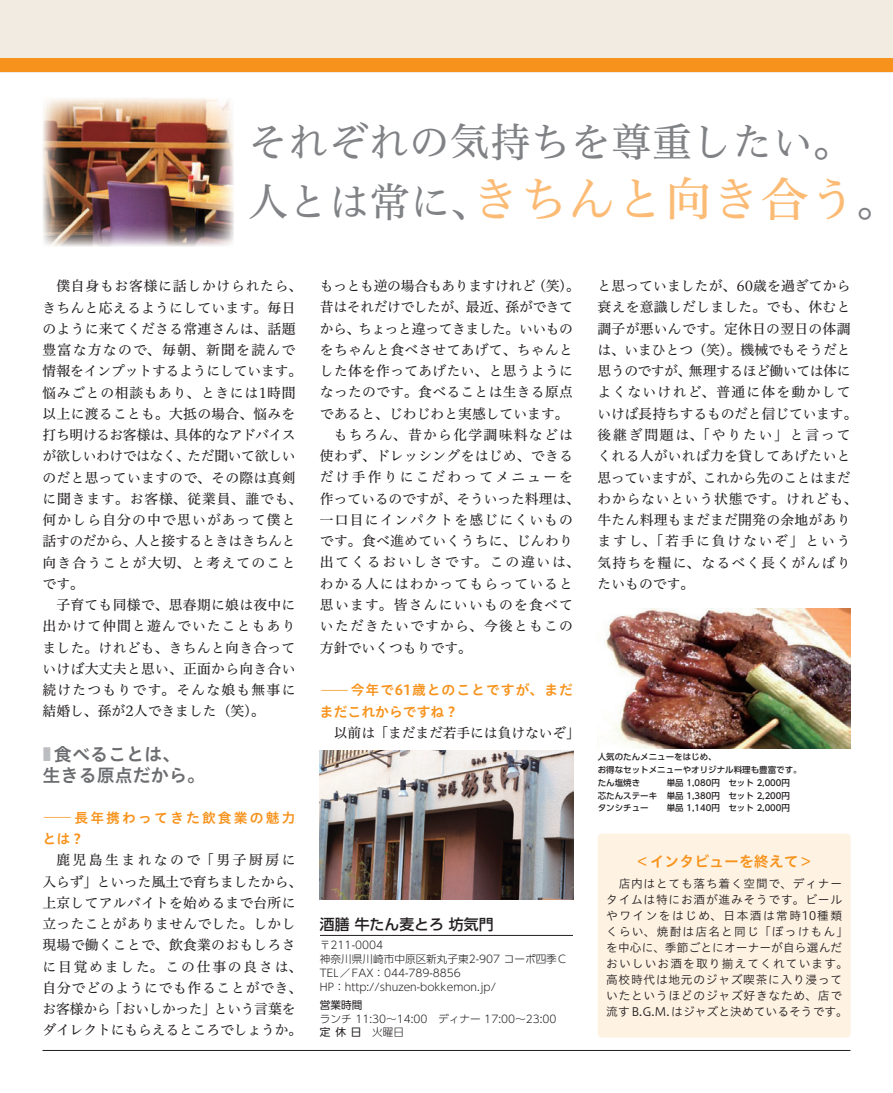
<style>
.page{position:relative;width:893px;height:1093px;background:#fff}
.page>*{position:absolute;margin:0;border:0;box-sizing:border-box;transform-origin:0 0}
.t1{font:47.85px "Hiragino UD Serif Std W4 90 msp RKSJ H";letter-spacing:.005em;color:#fcbb74}
.t2{font:40.35px "Hiragino UD Serif Std W4 90 msp RKSJ H";color:#808285}
.t3{font:18px/21.3px "Hiragino UD Sans Std W6 90 msp RKSJ H";color:#6c6d70}
.t4{font:14.85px "Hiragino UD Sans Std W6 90 msp RKSJ H";color:#f7931d}
.t5{font:14.85px "UD Shin Go Pro Medium 90 msp RKSJ H";color:#231f20}
.t6{font:13.8px/21.3px "Hiragino UD Serif Std W4 90 msp RKSJ H";letter-spacing:.02em;color:#231f20}
.t7{font:13.8px "Hiragino UD Serif Std W4 90 msp RKSJ H";letter-spacing:-.035em;color:#231f20}
.t8{font:13.8px "Hiragino UD Serif Std W4 90 msp RKSJ H";letter-spacing:-.01em;color:#231f20}
.t9{font:13.8px "Hiragino UD Serif Std W4 90 msp RKSJ H";letter-spacing:.08em;color:#231f20}
.t10{font:13.8px "Hiragino UD Serif Std W4 90 msp RKSJ H";letter-spacing:.085em;color:#231f20}
.t11{font:13.8px "Hiragino UD Serif Std W4 90 msp RKSJ H";color:#231f20}
.t12{font:13.8px/21.3px "Hiragino UD Sans Std W6 90 msp RKSJ H";letter-spacing:.035em;color:#f7931d}
.t13{font:13.8px "Hiragino UD Serif Std W4 90 msp RKSJ H";letter-spacing:-.03em;color:#231f20}
.t14{font:13.8px/21.3px "Hiragino UD Sans Std W6 90 msp RKSJ H";letter-spacing:.155em;color:#f7931d}
.t15{font:13.8px "Hiragino UD Serif Std W4 90 msp RKSJ H";letter-spacing:.13em;color:#231f20}
.t16{font:13.8px "Hiragino UD Serif Std W4 90 msp RKSJ H";letter-spacing:.095em;color:#231f20}
.t17{font:13.8px "Hiragino UD Serif Std W4 90 msp RKSJ H";letter-spacing:.155em;color:#231f20}
.t18{font:11.7px/15.9px "Hiragino UD Sans Std W3 90 msp RKSJ H";letter-spacing:.07em;color:#231f20}
.t19{font:10.65px/13.8px "UD Shin Go Pro Light 90 msp RKSJ H";color:#231f20}
.t20{font:10.65px "UD Shin Go Pro Regular 90 msp RKSJ H";color:#231f20}
.t21{font:8.55px/12.8px "UD Shin Go Pro Medium 90 msp RKSJ H";color:#231f20}
.s1{font-size:40.35px;color:#808285}
.s2{color:#bcbdc0}
.s3{font-family:"Hiragino UD Serif Std W4 90 msp RKSJ H";font-size:14.85px}
.s4{font-family:"UD Shin Go Pro Regular 90 msp RKSJ H"}
</style>
<div class="page">
<div style="left:0;top:0;width:893px;height:72px;background:#f1ebe1"></div>
<div style="left:0;top:58px;width:893px;height:14px;background:#f7931d"></div>
<hr style="left:43px;top:1050px;width:807px;height:1px;background:#231f20">
<div style="left:598px;top:833px;width:253px;height:204px;background:#fef2e3;border-radius:4px"></div>
<hr style="left:320px;top:935px;width:253px;height:1px;background:#231f20">
<img style="left:43px;top:98px;width:191px;height:149px">
<img style="left:605px;top:608px;width:246px;height:141px">
<img style="left:320px;top:750px;width:253px;height:149px">
<h2 class="t2" style="left:248px;top:127px;width:607px">それぞれの気持ちを尊重したい。</h2>
<h1 class="t1" style="left:248px;top:181px;width:651px"><span class="s1">人とは常に、</span>きちんと向き合う<span class="s1">。</span></h1>
<p class="t6" style="left:43px;top:277px;width:261px;text-indent:14px">僕自身もお客様に話しかけられたら、きちんと応えるようにしています。毎日のように来てくださる常連さんは、話題豊富な方なので、毎朝、新聞を読んで情報をインプットするようにしています。悩みごとの相談もあり、ときには1時間以上に渡ることも。大抵の場合、悩みを打ち明けるお客様は、具体的なアドバイスが欲しいわけではなく、ただ聞いて欲しいのだと思っていますので、その際は真剣に聞きます。お客様、従業員、誰でも、何かしら自分の中で思いがあって僕と話すのだから、人と接するときはきちんと向き合うことが大切、と考えてのことです。</p>
<p class="t6" style="left:43px;top:596px;width:255px;text-align:justify;text-indent:14px">子育ても同様で、思春期に娘は夜中に出かけて仲間と遊んでいたこともありました。けれども、きちんと向き合っていけば大丈夫と思い、正面から向き合い続けたつもりです。そんな娘も無事に結婚し、孫が2人できました（笑）。</p>
<h3 class="t3" style="left:43px;top:746px;width:164px"><span class="s2">■</span> 食べることは、<br>生きる原点だから。</h3>
<p class="t14" style="left:43px;top:809px;width:255px"><span class="s3">―</span>長年携わってきた飲食業の魅力とは？</p>
<p class="t6" style="left:43px;top:851px;width:261px;text-align:center">鹿児島生まれなので「男子厨房に<br>入らず」といった風土で育ちましたから、上京してアルバイトを始めるまで台所に立ったことがありませんでした。しかし現場で働くことで、飲食業のおもしろさに目覚めました。この仕事の良さは、自分でどのようにでも作ることができ、お客様から「おいしかった」という言葉をダイレクトにもらえるところでしょうか。</p>
<p class="t7" style="left:320px;top:281px;width:261px">もっとも逆の場合もありますけれど（笑）。</p>
<p class="t13" style="left:320px;top:302px;width:254px">昔はそれだけでしたが、最近、孫ができて</p>
<p class="t7" style="left:320px;top:323px;width:255px">から、ちょっと違ってきました。いいもの</p>
<p class="t6" style="left:320px;top:341px;width:254px">をちゃんと食べさせてあげて、ちゃんと</p>
<p class="t6" style="left:320px;top:362px;width:254px">した体を作ってあげたい、と思うように</p>
<p class="t6" style="left:320px;top:383px;width:254px">なったのです。食べることは生きる原点</p>
<p class="t11" style="left:320px;top:408px;width:250px">であると、じわじわと実感しています。</p>
<p class="t16" style="left:334px;top:429px;width:241px">もちろん、昔から化学調味料などは</p>
<p class="t6" style="left:320px;top:447px;width:254px">使わず、ドレッシングをはじめ、できる</p>
<p class="t17" style="left:320px;top:472px;width:255px">だけ手作りにこだわってメニューを</p>
<p class="t8" style="left:320px;top:493px;width:261px">作っているのですが、そういった料理は、</p>
<p class="t9" style="left:320px;top:514px;width:255px">一口目にインパクトを感じにくいもの</p>
<p class="t6" style="left:320px;top:532px;width:254px">です。食べ進めていくうちに、じんわり</p>
<p class="t15" style="left:320px;top:557px;width:261px">出てくるおいしさです。この違いは、</p>
<p class="t9" style="left:320px;top:578px;width:255px">わかる人にはわかってもらっていると</p>
<p class="t10" style="left:320px;top:599px;width:254px">思います。皆さんにいいものを食べて</p>
<p class="t10" style="left:320px;top:621px;width:254px">いただきたいですから、今後ともこの</p>
<p class="t11" style="left:320px;top:642px;width:154px">方針でいくつもりです。</p>
<p class="t12" style="left:320px;top:681px;width:254px"><span class="s3">―</span>今年で61歳とのことですが、まだまだこれからですね？</p>
<p class="t8" style="left:334px;top:727px;width:248px">以前は「まだまだ若手には負けないぞ」</p>
<p class="t5" style="left:320px;top:918px;width:175px">酒膳 牛たん麦とろ 坊気門</p>
<p class="t19" style="left:320px;top:940px;width:248px">〒211-0004<br>神奈川県川崎市中原区新丸子東2-907 コーポ四季C<br>TEL／FAX：044-789-8856<br>HP：http://shuzen-bokkemon.jp/</p>
<p class="t20" style="left:320px;top:1001px;width:44px">営業時間</p>
<p class="t19" style="left:320px;top:1013px;width:238px">ランチ 11:30～14:00　ディナー 17:00～23:00<span class="s4">定休日</span>　火曜日</p>
<p class="t6" style="left:598px;top:277px;width:261px">と思っていましたが、60歳を過ぎてから衰えを意識しだしました。でも、休むと調子が悪いんです。定休日の翌日の体調は、いまひとつ（笑）。機械でもそうだと思うのですが、無理するほど働いては体によくないけれど、普通に体を動かしていけば長持ちするものだと信じています。後継ぎ問題は、「やりたい」と言ってくれる人がいれば力を貸してあげたいと思っていますが、これから先のことはまだわからないという状態です。けれども、牛たん料理もまだまだ開発の余地がありますし、「若手に負けないぞ」という気持ちを糧に、なるべく長くがんばりたいものです。</p>
<p class="t21" style="left:598px;top:752px;width:206px">人気のたんメニューをはじめ、<br>お得なセットメニューやオリジナル料理も豊富です。たん塩焼き</p>
<p class="t21" style="left:598px;top:777px;width:194px;text-align:justify;text-indent:69px">単品 1,080円　セット 2,000円芯たんステーキ 単品 1,380円　セット 2,200円タンシチュー</p>
<p class="t21" style="left:667px;top:803px;width:125px">単品 1,140円　セット 2,000円</p>
<p class="t4" style="left:635px;top:856px;width:180px">＜インタビューを終えて＞</p>
<p class="t18" style="left:606px;top:877px;width:243px">　店内はとても落ち着く空間で、ディナータイムは特にお酒が進みそうです。ビールやワインをはじめ、日本酒は常時10種類くらい、焼酎は店名と同じ「ぼっけもん」を中心に、季節ごとにオーナーが自ら選んだおいしいお酒を取り揃えてくれています。高校時代は地元のジャズ喫茶に入り浸っていたというほどのジャズ好きなため、店で流す B.G.M.はジャズと決めているそうです。</p>
</div>
